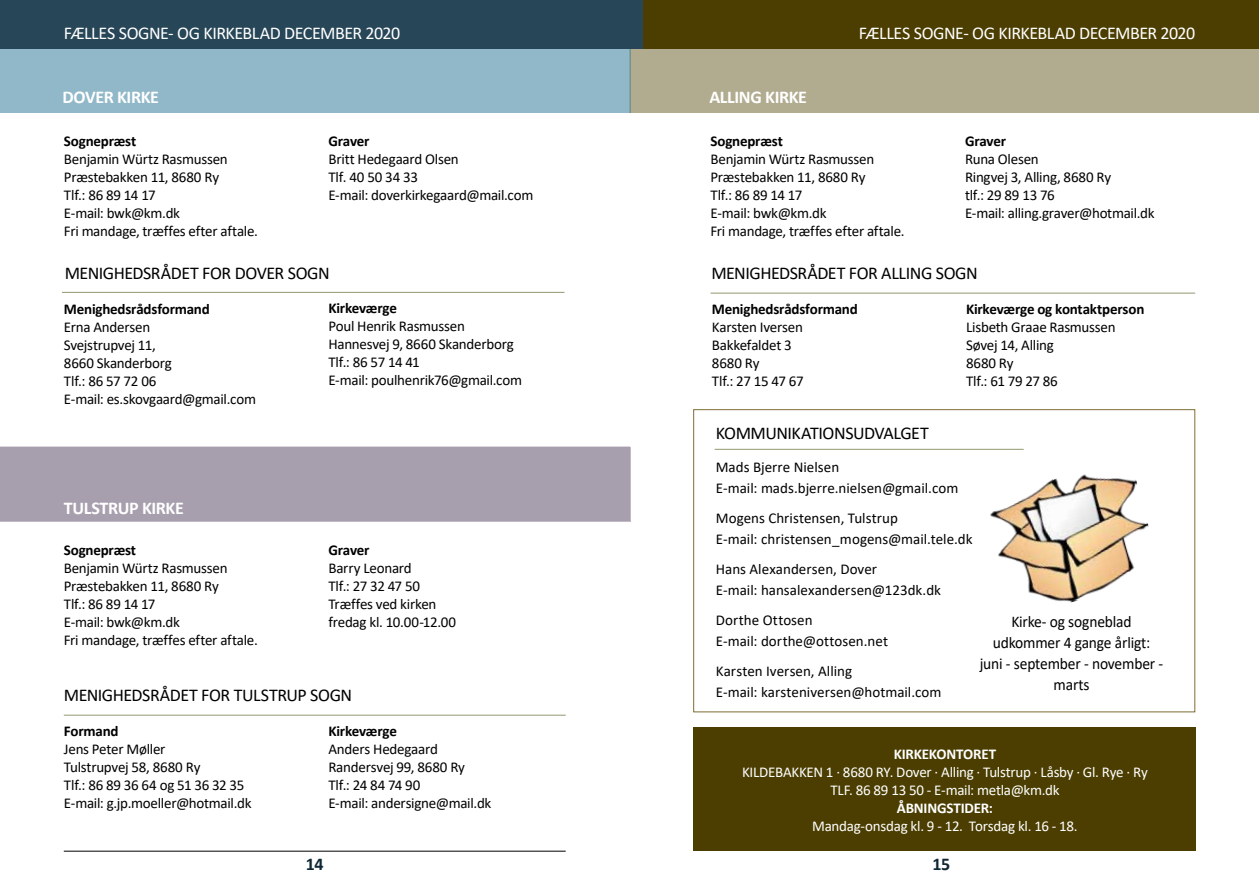
<style>
.page{position:relative;width:1259px;height:893px;background:#fff}
.page>*{position:absolute;margin:0;border:0;box-sizing:border-box;transform-origin:0 0}
.t1{font:18px "Calibri";letter-spacing:-.025em;color:#000}
.t2{font:18px "Calibri";letter-spacing:-.03em;color:#fff}
.t3{font:700 18px "Calibri";letter-spacing:-.02em;color:#fff}
.t4{font:700 18px "Calibri";color:#0f2834}
.t5{font:16.35px/21.3px "Calibri";letter-spacing:-.01em;color:#000;text-align:center;scale:.95 1}
.t6{font:15px/18px "Calibri";letter-spacing:-.015em;color:#000}
.t7{font:700 15px "Calibri";letter-spacing:-.015em;color:#000}
.t8{font:15px/18px "Calibri";letter-spacing:-.015em;color:#fff;text-align:center}
.t9{font:15px/21px "Calibri";letter-spacing:.005em;color:#000}
.t10{font:700 15px "Calibri";letter-spacing:-.015em;color:#fff}
</style>
<div class="page">
<hr style="left:64px;top:851px;width:502px;height:1px;background:#000">
<div style="left:693px;top:409px;width:502px;height:303px;border:1px solid #7f6e34"></div>
<div style="left:630px;top:0;width:629px;height:49px;background:#4b3e00"></div>
<div style="left:630px;top:49px;width:629px;height:64px;background:#b1ab90"></div>
<hr style="left:714px;top:449px;width:309px;height:1px;background:#93986f">
<div style="left:693px;top:727px;width:503px;height:123px;background:#4b3e00"></div>
<hr style="left:710px;top:293px;width:485px;height:1px;background:#93986f">
<img style="left:990px;top:474px;width:159px;height:129px">
<div style="left:0;top:446px;width:629px;height:75px;background:#a79fad"></div>
<div style="left:0;top:28px;width:629px;height:85px;background:#90b8c9"></div>
<div style="left:0;top:0;width:642px;height:49px;background:#274657"></div>
<hr style="left:64px;top:715px;width:502px;height:1px;background:#93986f">
<hr style="left:62px;top:292px;width:502px;height:1px;background:#93986f">
<p class="t2" style="left:63px;top:15px;width:292px">FÆLLES SOGNE- OG KIRKEBLAD JUNI 2019</p>
<p class="t2" style="left:64px;top:21px;width:338px">FÆLLES SOGNE- OG KIRKEBLAD DECEMBER 2020</p>
<p class="t3" style="left:63px;top:84px;width:98px">DOVER KIRKE</p>
<p class="t7" style="left:64px;top:131px;width:74px">Sognepræst</p>
<p class="t6" style="left:64px;top:150px;width:195px">Benjamin Würtz Rasmussen<br>Præstebakken 11, 8680 Ry<br>Tlf.: 86 89 14 17<br>E-mail: bwk@km.dk<br>Fri mandage, træffes efter aftale.</p>
<p class="t7" style="left:328px;top:131px;width:42px">Graver</p>
<p class="t6" style="left:328px;top:150px;width:206px">Britt Hedegaard Olsen<br>Tlf. 40 50 34 33<br>E-mail: doverkirkegaard@mail.com</p>
<p class="t1" style="left:65px;top:261px;width:266px">MENIGHEDSRÅDET FOR DOVER SOGN</p>
<p class="t7" style="left:64px;top:298px;width:147px">Menighedsrådsformand</p>
<p class="t6" style="left:64px;top:317px;width:193px">Erna Andersen<br>Svejstrupvej 11,<br>8660 Skanderborg<br>Tlf.: 86 57 72 06<br>E-mail: es.skovgaard@gmail.com</p>
<p class="t3" style="left:64px;top:495px;width:121px">TULSTRUP KIRKE</p>
<p class="t7" style="left:64px;top:539px;width:74px">Sognepræst</p>
<p class="t6" style="left:64px;top:559px;width:195px">Benjamin Würtz Rasmussen<br>Præstebakken 11, 8680 Ry<br>Tlf.: 86 89 14 17<br>E-mail: bwk@km.dk<br>Fri mandage, træffes efter aftale.</p>
<p class="t7" style="left:328px;top:297px;width:70px">Kirkeværge</p>
<p class="t6" style="left:328px;top:317px;width:195px">Poul Henrik Rasmussen<br>Hannesvej 9, 8660 Skanderborg<br>Tlf.: 86 57 14 41<br>E-mail: poulhenrik76@gmail.com</p>
<p class="t7" style="left:328px;top:540px;width:42px">Graver</p>
<p class="t6" style="left:328px;top:559px;width:129px">Barry Leonard<br>Tlf.: 27 32 47 50<br>Træffes ved kirken fredag kl. 10.00-12.00</p>
<p class="t1" style="left:64px;top:683px;width:290px">MENIGHEDSRÅDET FOR TULSTRUP SOGN</p>
<p class="t7" style="left:64px;top:721px;width:56px">Formand</p>
<p class="t6" style="left:64px;top:740px;width:189px">Jens Peter Møller<br>Tulstrupvej 58, 8680 Ry<br>Tlf.: 86 89 36 64 og 51 36 32 35<br>E-mail: g.jp.moeller@hotmail.dk</p>
<p class="t7" style="left:328px;top:721px;width:70px">Kirkeværge</p>
<p class="t6" style="left:328px;top:740px;width:164px">Anders Hedegaard<br>Randersvej 99, 8680 Ry<br>Tlf.: 24 84 74 90<br>E-mail: andersigne@mail.dk</p>
<p class="t2" style="left:859px;top:21px;width:338px">FÆLLES SOGNE- OG KIRKEBLAD DECEMBER 2020</p>
<p class="t3" style="left:709px;top:84px;width:99px">ALLING KIRKE</p>
<p class="t7" style="left:710px;top:131px;width:74px">Sognepræst</p>
<p class="t6" style="left:710px;top:150px;width:195px">Benjamin Würtz Rasmussen<br>Præstebakken 11, 8680 Ry<br>Tlf.: 86 89 14 17<br>E-mail: bwk@km.dk<br>Fri mandage, træffes efter aftale.</p>
<p class="t7" style="left:965px;top:130px;width:42px">Graver</p>
<p class="t6" style="left:965px;top:149px;width:191px">Runa Olesen<br>Ringvej 3, Alling, 8680 Ry<br>tlf.: 29 89 13 76<br>E-mail: alling.graver@hotmail.dk</p>
<p class="t1" style="left:711px;top:261px;width:268px">MENIGHEDSRÅDET FOR ALLING SOGN</p>
<p class="t7" style="left:712px;top:299px;width:147px">Menighedsrådsformand</p>
<p class="t6" style="left:712px;top:318px;width:93px">Karsten Iversen<br>Bakkefaldet 3<br>8680 Ry<br>Tlf.: 27 15 47 67</p>
<p class="t7" style="left:966px;top:298px;width:180px">Kirkeværge og kontaktperson</p>
<p class="t6" style="left:966px;top:318px;width:151px">Lisbeth Graae Rasmussen<br>Søvej 14, Alling<br>8680 Ry<br>Tlf.: 61 79 27 86</p>
<p class="t1" style="left:716px;top:420px;width:214px">KOMMUNIKATIONSUDVALGET</p>
<p class="t6" style="left:716px;top:456px;width:244px;line-height:21px">Mads Bjerre Nielsen<br>E-mail: mads.bjerre.nielsen@gmail.com</p>
<p class="t6" style="left:716px;top:507px;width:258px;line-height:21px">Mogens Christensen, Tulstrup<br>E-mail: christensen_mogens@mail.tele.dk</p>
<p class="t6" style="left:716px;top:558px;width:227px;line-height:21px">Hans Alexandersen, Dover<br>E-mail: hansalexandersen@123dk.dk</p>
<p class="t9" style="left:716px;top:609px;width:174px">Dorthe Ottosen<br>E-mail: dorthe@ottosen.net</p>
<p class="t6" style="left:716px;top:660px;width:227px;line-height:21px">Karsten Iversen, Alling<br>E-mail: karsteniversen@hotmail.com</p>
<p class="t5" style="left:979px;top:610px;width:195px">Kirke- og sogneblad udkommer 4 gange årligt: juni - september - november - marts</p>
<p class="t10" style="left:893px;top:743px;width:104px">KIRKEKONTORET</p>
<p class="t8" style="left:742px;top:762px;width:407px">KILDEBAKKEN 1 ∙ 8680 RY. Dover ∙ Alling ∙ Tulstrup ∙ Låsby ∙ Gl. Rye ∙ Ry<br>TLF. 86 89 13 50 - E-mail: metla@km.dk</p>
<p class="t10" style="left:897px;top:797px;width:98px">ÅBNINGSTIDER:</p>
<p class="t8" style="left:812px;top:816px;width:267px">Mandag-onsdag kl. 9 - 12. Torsdag kl. 16 - 18.</p>
<p class="t4" style="left:306px;top:852px;width:19px">14</p>
<p class="t4" style="left:932px;top:852px;width:19px">15</p>
</div>
